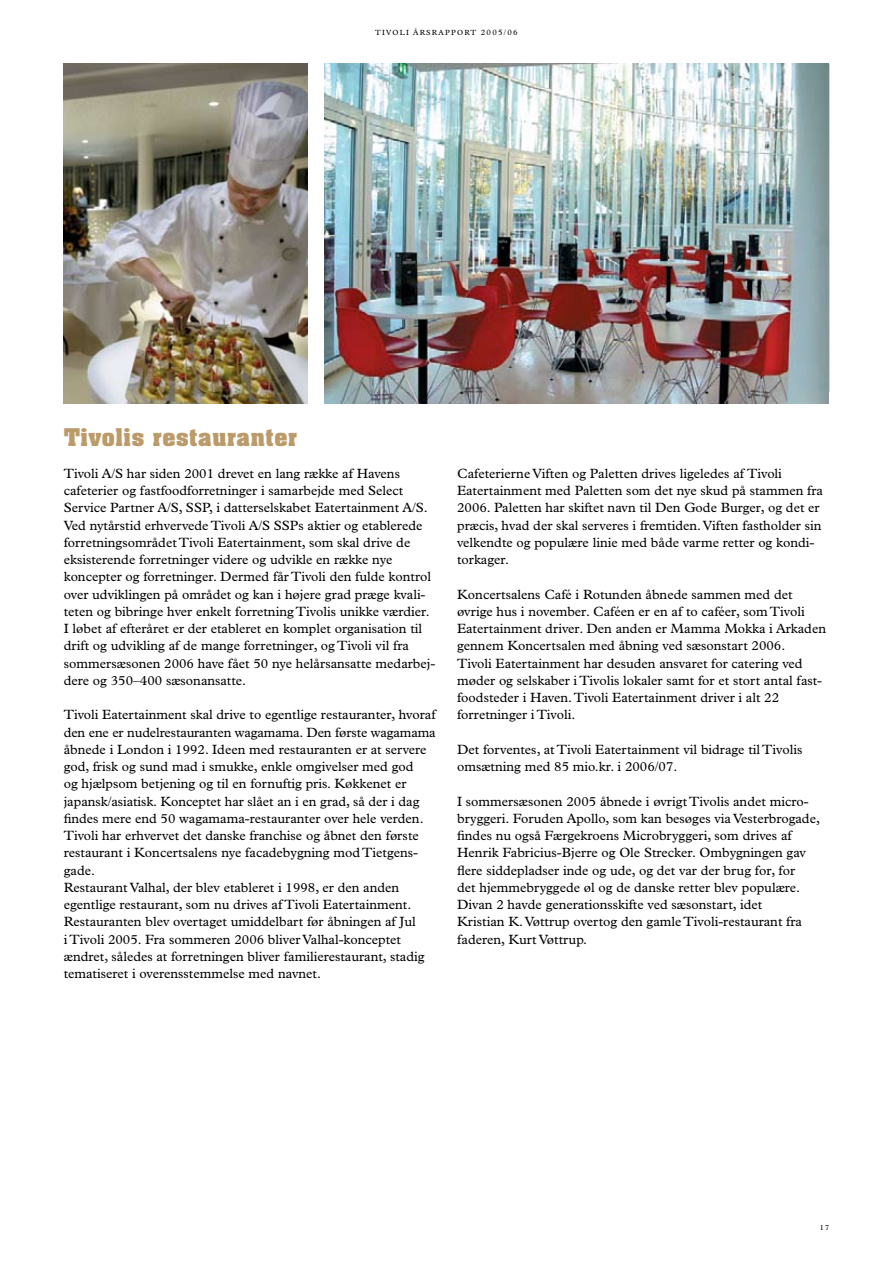
<style>
.page{position:relative;width:893px;height:1263px;background:#fff}
.page>*{position:absolute;margin:0;border:0;box-sizing:border-box;transform-origin:0 0}
.t1{font:700 24px "Aachen TIVOLI";color:#bc9b6a}
.t2{font:13.5px/17.2px "Plantin Std";color:#000}
.t3{font:7.5px "Plantin Std";letter-spacing:.16em;color:#000}
.s1{font-size:8.1px}
</style>
<div class="page">
<img style="left:64px;top:64px;width:243px;height:340px">
<img style="left:324px;top:64px;width:504px;height:340px">
<p class="t3" style="left:375px;top:29px;width:144px">TIVOLI ÅRSRAPPORT <span class="s1">2005/06</span></p>
<h1 class="t1" style="left:64px;top:422px;width:235px">Tivolis restauranter</h1>
<p class="t2" style="left:64px;top:465px;width:373px">Tivoli A/S har siden 2001 drevet en lang række af Havens cafeterier og fastfoodforretninger i samarbejde med Select Service Partner A/S, SSP, i datterselskabet Eatertainment A/S.<br>Ved nytårstid erhvervede Tivoli A/S SSPs aktier og etablerede forretningsområdet Tivoli Eatertainment, som skal drive de eksisterende forretninger videre og udvikle en række nye koncepter og forretninger. Dermed får Tivoli den fulde kontrol over udviklingen på området og kan i højere grad præge kvali&shy;teten og bibringe hver enkelt forretning Tivolis unikke værdier.<br>I løbet af efteråret er der etableret en komplet organisation til drift og udvikling af de mange forretninger, og Tivoli vil fra sommersæsonen 2006 have fået 50 nye helårsansatte medarbej&shy;dere og 350–400 sæsonansatte.</p>
<p class="t2" style="left:64px;top:706px;width:373px">Tivoli Eatertainment skal drive to egentlige restauranter, hvoraf den ene er nudelrestauranten wagamama. Den første wagamama åbnede i London i 1 992. Ideen med restauranten er at servere god, frisk og sund mad i smukke, enkle omgivelser med god<br>og hjælpsom betjening og til en fornuftig pris. Køkkenet er japansk/asiatisk. Konceptet har slået an i en grad, så der i dag findes mere end 50 wagamama-restauranter over hele verden.<br>Tivoli har erhvervet det danske franchise og åbnet den første restaurant i Koncertsalens nye facadebygning mod Tietgens&shy;gade.<br>Restaurant Valhal, der blev etableret i 1 998, er den anden egentlige restaurant, som nu drives af Tivoli Eatertainment.<br>Restauranten blev overtaget umiddelbart før åbningen af Jul<br>i Tivoli 2005. Fra sommeren 2006 bliver Valhal-konceptet ændret, således at forretningen bliver familierestaurant, stadig tematiseret i overensstemmelse med navnet.</p>
<p class="t2" style="left:457px;top:465px;width:367px">Cafeterierne Viften og Paletten drives ligeledes af Tivoli Eatertainment med Paletten som det nye skud på stammen fra 2006. Paletten har skiftet navn til Den Gode Burger, og det er præcis, hvad der skal serveres i fremtiden. Viften fastholder sin velkendte og populære linie med både varme retter og kondi&shy;torkager.</p>
<p class="t2" style="left:457px;top:585px;width:370px">Koncertsalens Café i Rotunden åbnede sammen med det øvrige hus i november. Caféen er en af to caféer, som Tivoli Eatertainment driver. Den anden er Mamma Mokka i Arkaden gennem Koncertsalen med åbning ved sæsonstart 2006.<br>Tivoli Eatertainment har desuden ansvaret for catering ved møder og selskaber i Tivolis lokaler samt for et stort antal fast&shy;foodsteder i Haven. Tivoli Eatertainment driver i alt 22 forretninger i Tivoli.</p>
<p class="t2" style="left:457px;top:741px;width:347px">Det forventes, at Tivoli Eatertainment vil bidrage til Tivolis omsætning med 85 mio.kr. i 2006/07.</p>
<p class="t2" style="left:457px;top:792px;width:364px">I sommersæsonen 2005 åbnede i øvrigt Tivolis andet micro&shy;bryggeri. Foruden Apollo, som kan besøges via Vesterbrogade, findes nu også Færgekroens Microbryggeri, som drives af Henrik Fabricius-Bjerre og Ole Strecker. Ombygningen gav flere siddepladser inde og ude, og det var der brug for, for<br>det hjemmebryggede øl og de danske retter blev populære.<br>Divan 2 havde generationsskifte ved sæsonstart, idet<br>Kristian K. Vøttrup overtog den gamle Tivoli-restaurant fra faderen, Kurt Vøttrup.</p>
<p class="t3" style="left:820px;top:1223px;width:11px">1 7</p>
</div>
